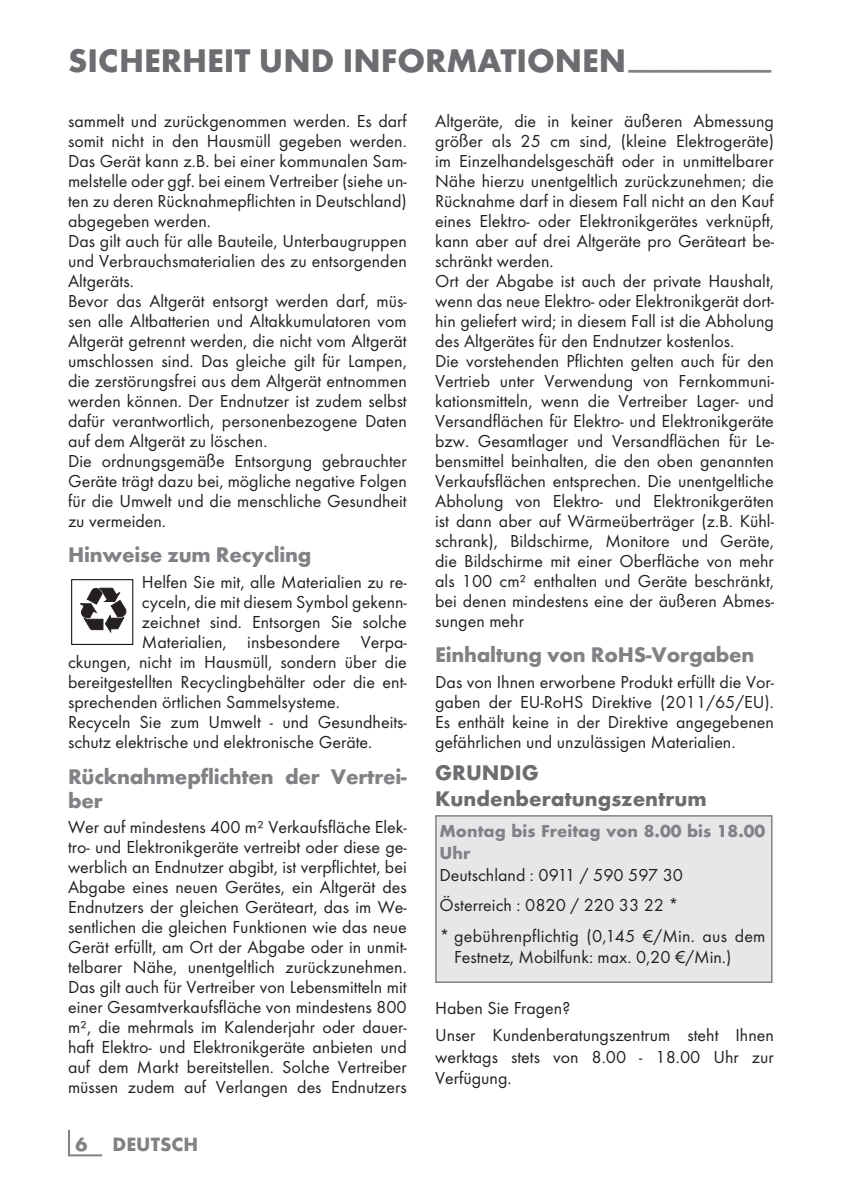
<style>
.page{position:relative;width:842px;height:1191px;background:#fff}
.page>*{position:absolute;margin:0;border:0;box-sizing:border-box;transform-origin:0 0}
._6_2__Ordnung{font:700 22px/24px "Futura TOT";letter-spacing:-.01em;color:#808285}
.Başlık{font:700 22px/26px "Futura TOT";color:#6c6d70}
._01_Ana_baslik_17pt{font:700 20px "Futura TOT";color:#808285}
._1_GT{font:18px/20px "Futura TOT Boo";color:#231f20;text-align:justify}
._01_Fut_GT_Abstand{font:18px/21.6px "Futura TOT Boo";color:#231f20}
.metin{font:18px/21.6px "Futura TOT Boo";color:#231f20;text-align:justify}
.t1{font:700 18px/21.6px "Futura TOT";color:#808285}
</style>
<div class="page">
<hr style="left:68px;top:1129px;width:2px;height:26px;background:#808285">
<hr style="left:68px;top:1154px;width:34px;height:2px;background:#808285">
<svg style="left:80px;top:579px;width:54px;height:65px"></svg>
<div style="left:71px;top:579px;width:62px;height:66px;border:1px solid #000"></div>
<div style="left:435px;top:815px;width:337px;height:168px;background:#e6e7e9;border:2px solid #808285"></div>
<p class="_01_Ana_baslik_17pt" style="left:68px;top:57px;width:705px"><sup>SICHERHEIT</sup> <sup>UND</sup> <sup>INFORMATIONEN</sup>-----------------------------------</p>
<p class="_1_GT" style="left:68px;top:111px;width:340px">sammelt und zurückgenommen werden. Es darf somit nicht in den Hausmüll gegeben werden.<br>Das Gerät kann z.B. bei einer kommunalen Sam&shy;melstelle oder ggf. bei einem Vertreiber (siehe un&shy;ten zu deren Rücknahmepflichten in Deutschland) abgegeben werden.</p>
<p class="_1_GT" style="left:68px;top:231px;width:340px">Das gilt auch für alle Bauteile, Unterbaugruppen und Verbrauchsmaterialien des zu entsorgenden Altgeräts.</p>
<p class="_1_GT" style="left:68px;top:291px;width:340px">Bevor das Altgerät entsorgt werden darf, müs&shy;sen alle Altbatterien und Altakkumulatoren vom Altgerät getrennt werden, die nicht vom Altgerät umschlossen sind. Das gleiche gilt für Lampen, die zerstörungsfrei aus dem Altgerät entnommen werden können. Der Endnutzer ist zudem selbst dafür verantwortlich, personenbezogene Daten auf dem Altgerät zu löschen.</p>
<p class="_1_GT" style="left:68px;top:451px;width:340px">Die ordnungsgemäße Entsorgung gebrauchter Geräte trägt dazu bei, mögliche negative Folgen für die Umwelt und die menschliche Gesundheit zu vermeiden.</p>
<p class="_6_2__Ordnung" style="left:68px;top:543px;width:245px">Hinweise zum Recycling</p>
<p class="_1_GT" style="left:142px;top:572px;width:266px">Helfen Sie mit, alle Materialien zu re-</p>
<p class="_1_GT" style="left:142px;top:592px;width:266px">cyceln, die mit diesem Symbol gekenn-</p>
<p class="_1_GT" style="left:142px;top:612px;width:266px">zeichnet sind. Entsorgen Sie solche</p>
<p class="_1_GT" style="left:142px;top:632px;width:266px">Materialien, insbesondere Verpa-</p>
<p class="_1_GT" style="left:68px;top:652px;width:340px">ckungen, nicht im Hausmüll, sondern über die</p>
<p class="_1_GT" style="left:68px;top:672px;width:340px">bereitgestellten Recyclingbehälter oder die ent-</p>
<p class="_1_GT" style="left:68px;top:692px;width:273px">sprechenden örtlichen Sammelsysteme.</p>
<p class="_1_GT" style="left:68px;top:712px;width:340px">Recyceln Sie zum Umwelt - und Gesundheits&shy;schutz elektrische und elektronische Geräte.</p>
<p class="_6_2__Ordnung" style="left:68px;top:764px;width:340px">Rücknahmepflichten der Vertrei&shy;ber</p>
<p class="_1_GT" style="left:68px;top:817px;width:340px">Wer auf mindestens 400 m² Verkaufsfläche Elek&shy;tro- und Elektronikgeräte vertreibt oder diese ge&shy;werblich an Endnutzer abgibt, ist verpflichtet, bei Abgabe eines neuen Gerätes, ein Altgerät des Endnutzers der gleichen Geräteart, das im We&shy;sentlichen die gleichen Funktionen wie das neue Gerät erfüllt, am Ort der Abgabe oder in unmit&shy;telbarer Nähe, unentgeltlich zurückzunehmen.<br>Das gilt auch für Vertreiber von Lebensmitteln mit einer Gesamtverkaufsfläche von mindestens 800 m², die mehrmals im Kalenderjahr oder dauer&shy;haft Elektro- und Elektronikgeräte anbieten und auf dem Markt bereitstellen. Solche Vertreiber müssen zudem auf Verlangen des Endnutzers</p>
<p class="_01_Ana_baslik_17pt" style="left:76px;top:1132px;width:13px">6</p>
<p class="_01_Ana_baslik_17pt" style="left:113px;top:1132px;width:87px">DEUTSCH</p>
<p class="_1_GT" style="left:435px;top:111px;width:340px">Altgeräte, die in keiner äußeren Abmessung größer als 25 cm sind, (kleine Elektrogeräte) im Einzelhandelsgeschäft oder in unmittelbarer Nähe hierzu unentgeltlich zurückzunehmen; die Rücknahme darf in diesem Fall nicht an den Kauf eines Elektro- oder Elektronikgerätes verknüpft, kann aber auf drei Altgeräte pro Geräteart be&shy;schränkt werden.</p>
<p class="_1_GT" style="left:435px;top:271px;width:340px">Ort der Abgabe ist auch der private Haushalt, wenn das neue Elektro- oder Elektronikgerät dort&shy;hin geliefert wird; in diesem Fall ist die Abholung des Altgerätes für den Endnutzer kostenlos.</p>
<p class="_1_GT" style="left:435px;top:351px;width:340px">Die vorstehenden Pflichten gelten auch für den Vertrieb unter Verwendung von Fernkommuni&shy;kationsmitteln, wenn die Vertreiber Lager- und Versandflächen für Elektro- und Elektronikgeräte bzw. Gesamtlager und Versandflächen für Le&shy;bensmittel beinhalten, die den oben genannten Verkaufsflächen entsprechen. Die unentgeltliche Abholung von Elektro- und Elektronikgeräten ist dann aber auf Wärmeüberträger (z.B. Kühl&shy;schrank), Bildschirme, Monitore und Geräte, die Bildschirme mit einer Oberfläche von mehr als 100 cm² enthalten und Geräte beschränkt, bei denen mindestens eine der äußeren Abmes&shy;sungen mehr</p>
<p class="_6_2__Ordnung" style="left:435px;top:643px;width:321px">Einhaltung von RoHS-Vorgaben</p>
<p class="_1_GT" style="left:435px;top:672px;width:340px">Das von Ihnen erworbene Produkt erfüllt die Vor&shy;gaben der EU-RoHS Direktive (2011/65/EU).<br>Es enthält keine in der Direktive angegebenen gefährlichen und unzulässigen Materialien.</p>
<p class="Başlık" style="left:435px;top:759px;width:273px">GRUNDIG<br>Kundenberatungszentrum</p>
<p class="t1" style="left:439px;top:820px;width:327px">Montag bis Freitag von 8.00 bis 18.00<br>Uhr</p>
<p class="_01_Fut_GT_Abstand" style="left:439px;top:863px;width:245px">Deutschland : 0911 / 590 597 30</p>
<p class="_01_Fut_GT_Abstand" style="left:439px;top:894px;width:241px">Österreich : 0820 / 220 33 22 *</p>
<p class="_01_Fut_GT_Abstand" style="left:454px;top:924px;width:313px;text-indent:-15px">* gebührenpflichtig (0,145 €/Min. aus dem<br>Festnetz, Mobilfunk: max. 0,20 €/Min.)</p>
<p class="metin" style="left:435px;top:997px;width:137px">Haben Sie Fragen?</p>
<p class="metin" style="left:435px;top:1024px;width:340px">Unser Kundenberatungszentrum steht Ihnen werktags stets von 8.00 - 18.00 Uhr zur Verfügung.</p>
</div>
